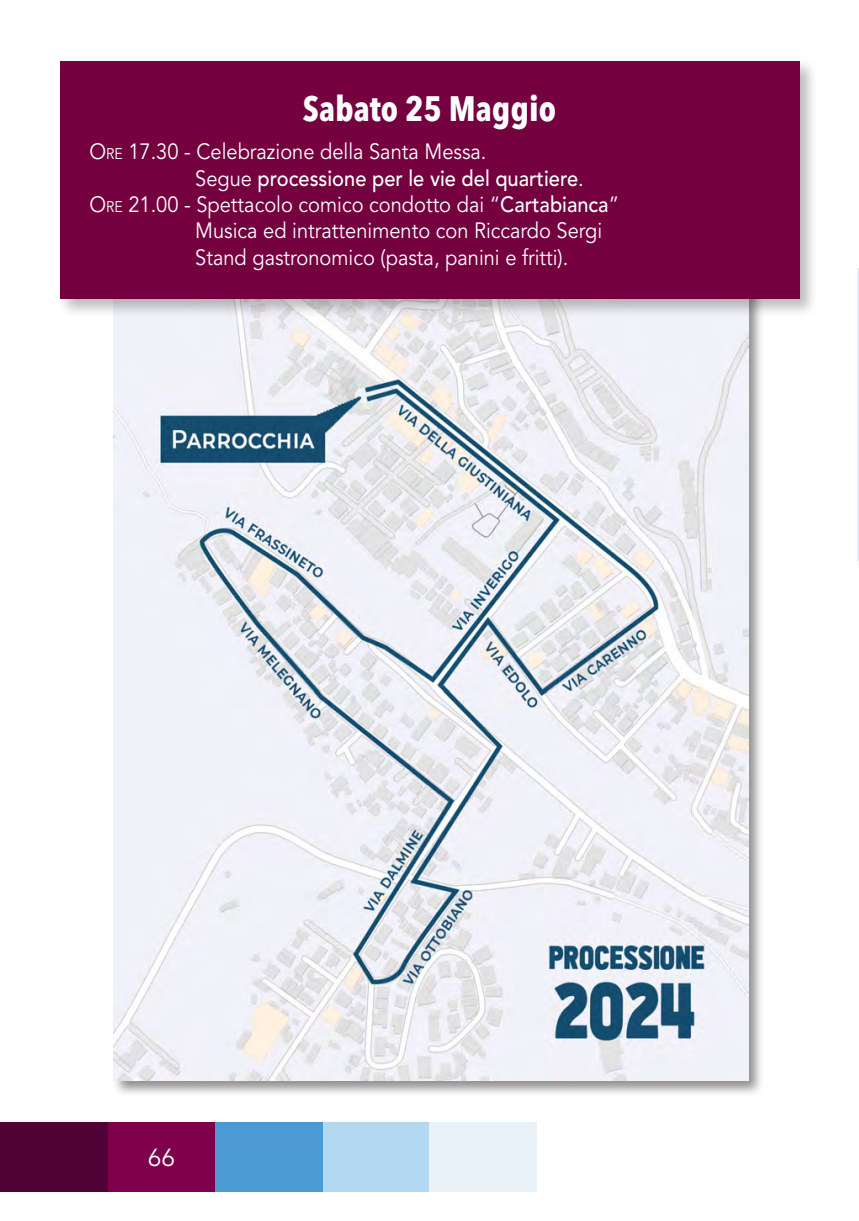
<style>
.page{position:relative;width:859px;height:1221px;background:#fff}
.page>*{position:absolute;margin:0;border:0;box-sizing:border-box;transform-origin:0 0}
.t1{font:700 condensed 35px "Avenir Next LT Pro";color:#fff}
.t2{font:24.5px "Avenir LT Std";color:#fff}
.t3{font:22.05px "Avenir LT Std";color:#fff;scale:.91 1}
.t4{font:500 22.05px "Avenir LT Std";color:#fff;scale:.91 1}
.s1{font-style:inherit}
.s2{font-size:15.4px}
.s3{font-weight:400}
.s4{font-weight:500}
</style>
<div class="page">
<div style="left:0;top:1122px;width:108px;height:69px;background:#500237"></div>
<div style="left:108px;top:1122px;width:107px;height:69px;background:#7f004b"></div>
<div style="left:215px;top:1122px;width:108px;height:69px;background:#4c9ad3"></div>
<div style="left:323px;top:1122px;width:108px;height:69px;background:#b3d8f1"></div>
<div style="left:428px;top:1122px;width:108px;height:69px;background:#e8f2f8"></div>
<img style="left:857px;top:268px;width:1px;height:293px">
<div style="left:111px;top:275px;width:653px;height:821px;background:#231f20;opacity:.5"></div>
<img style="left:114px;top:318px;width:634px;height:762px">
<div style="left:56px;top:57px;width:762px;height:261px;background:#231f20;opacity:.3"></div>
<div style="left:60px;top:61px;width:739px;height:237px;background:#74003f"></div>
<p class="t1" style="left:303px;top:87px;width:255px">Sabato 25 Maggio</p>
<p class="t3" style="left:89px;top:139px;width:437px"><span class="s1">O</span><span class="s2">RE</span> <span class="s1">17.30</span> - Celebrazione della Santa Messa.</p>
<p class="t4" style="left:195px;top:165px;width:428px"><span class="s3">Segue</span> processione per le vie del quartiere<span class="s3">.</span></p>
<p class="t3" style="left:89px;top:192px;width:583px"><span class="s1">O</span><span class="s2">RE</span> <span class="s1">21.00</span> - Spettacolo comico condotto dai “<span class="s4">Cartabianca</span>”</p>
<p class="t3" style="left:195px;top:218px;width:448px">Musica ed intrattenimento con Riccardo Sergi</p>
<p class="t3" style="left:195px;top:244px;width:411px">Stand gastronomico (pasta, panini e fritti).</p>
<p class="t2" style="left:148px;top:1143px;width:29px">66</p>
</div>
